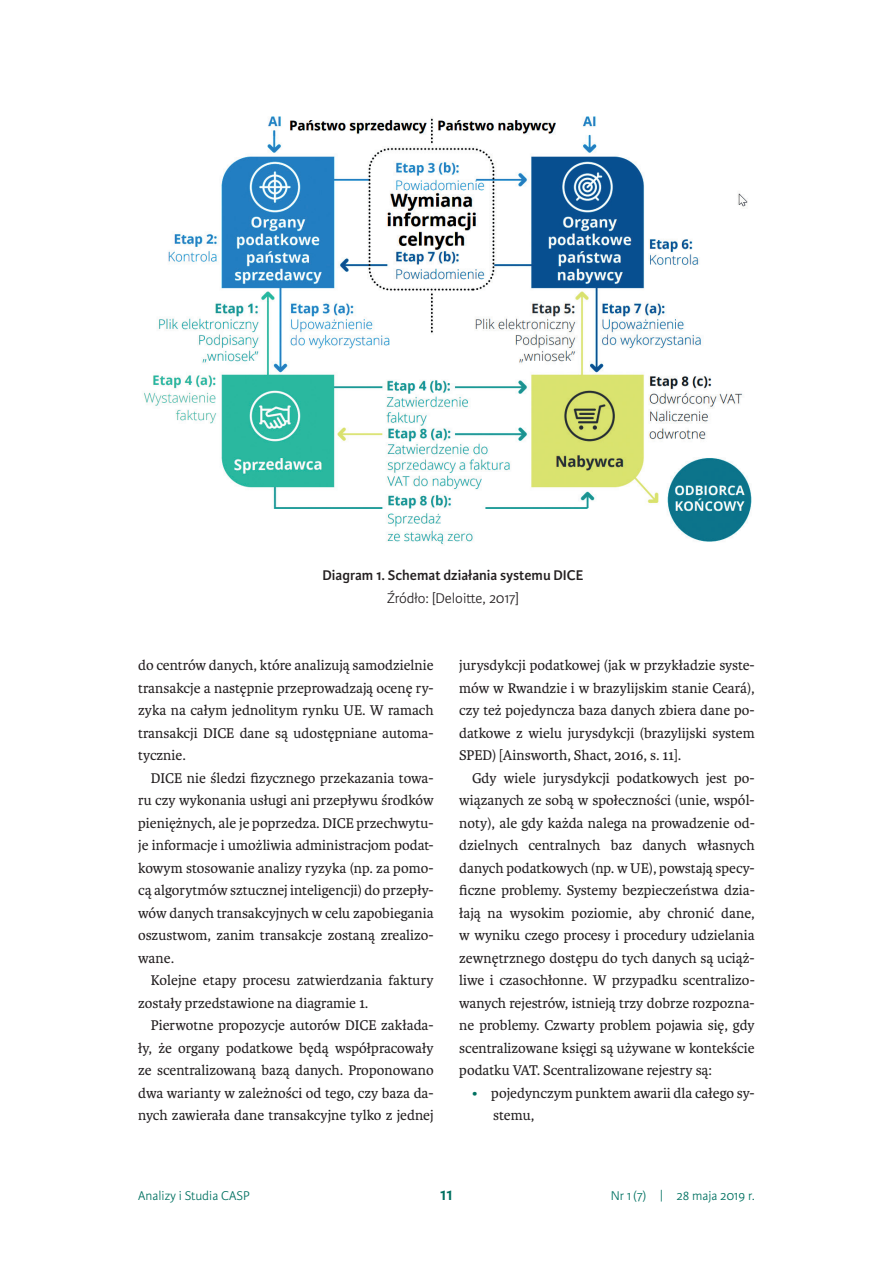
<style>
.page{position:relative;width:893px;height:1263px;background:#fff}
.page>*{position:absolute;margin:0;border:0;box-sizing:border-box;transform-origin:0 0}
.t1{font:600 18px "Karmina Sans";color:#007161}
.t2{font:15px/22.5px "Karmina";color:#231f20;text-align:justify}
.t3{font:600 15px "Karmina Sans";color:#231f20}
.t4{font:300 15px "Karmina Sans";color:#231f20}
.t5{font:300 13.5px "Karmina Sans";color:#007161}
.s1{color:#007161}
</style>
<div class="page">
<img style="left:144px;top:116px;width:608px;height:429px">
<p class="t3" style="left:323px;top:567px;width:262px">Diagram 1. Schemat działania systemu DICE</p>
<p class="t4" style="left:387px;top:589px;width:134px">Źródło: [Deloitte, 2017]</p>
<p class="t2" style="left:138px;top:654px;width:297px">do centrów danych, które analizują samodzielnie transakcje a następnie przeprowadzają ocenę ry&shy;zyka na całym jednolitym rynku UE. W ramach transakcji DICE dane są udostępniane automa&shy;tycznie.</p>
<p class="t2" style="left:138px;top:767px;width:297px;text-indent:13px">DICE nie śledzi fizycznego przekazania towa&shy;ru czy wykonania usługi ani przepływu środków pieniężnych, ale je poprzedza. DICE przechwytu&shy;je informacje i umożliwia administracjom podat&shy;kowym stosowanie analizy ryzyka (np. za pomo&shy;cą algorytmów sztucznej inteligencji) do przepły&shy;wów danych transakcyjnych w celu zapobiegania oszustwom, zanim transakcje zostaną zrealizo&shy;wane.</p>
<p class="t2" style="left:138px;top:969px;width:297px;text-indent:13px">Kolejne etapy procesu zatwierdzania faktury zostały przedstawione na diagramie 1.</p>
<p class="t2" style="left:138px;top:1014px;width:297px;text-indent:13px">Pierwotne propozycje autorów DICE zakłada&shy;ły, że organy podatkowe będą współpracowały ze scentralizowaną bazą danych. Proponowano dwa warianty w zależności od tego, czy baza da&shy;nych zawierała dane transakcyjne tylko z jednej</p>
<p class="t2" style="left:459px;top:654px;width:297px">jurysdykcji podatkowej (jak w przykładzie syste&shy;mów w Rwandzie i w brazylijskim stanie Ceará), czy też pojedyncza baza danych zbiera dane po&shy;datkowe z wielu jurysdykcji (brazylijski system SPED) [Ainsworth, Shact, 2016, s. 11].</p>
<p class="t2" style="left:459px;top:767px;width:297px;text-indent:13px">Gdy wiele jurysdykcji podatkowych jest po&shy;wiązanych ze sobą w społeczności (unie, wspól&shy;noty), ale gdy każda nalega na prowadzenie od&shy;dzielnych centralnych baz danych własnych danych podatkowych (np. w UE), powstają specy&shy;ficzne problemy. Systemy bezpieczeństwa dzia&shy;łają na wysokim poziomie, aby chronić dane, w wyniku czego procesy i procedury udzielania zewnętrznego dostępu do tych danych są uciąż&shy;liwe i czasochłonne. W przypadku scentralizo&shy;wanych rejestrów, istnieją trzy dobrze rozpozna&shy;ne problemy. Czwarty problem pojawia się, gdy scentralizowane księgi są używane w kontekście podatku VAT. Scentralizowane rejestry są:</p>
<p class="t2" style="left:493px;top:1082px;width:263px;text-indent:-21px"><span class="s1">•</span> pojedynczym punktem awarii dla całego sy&shy;stemu,</p>
<p class="t5" style="left:138px;top:1188px;width:113px">Analizy i Studia CASP</p>
<p class="t1" style="left:440px;top:1183px;width:15px">11</p>
<p class="t5" style="left:611px;top:1188px;width:146px">Nr 1(7) | 28 maja 2019 r.</p>
</div>
